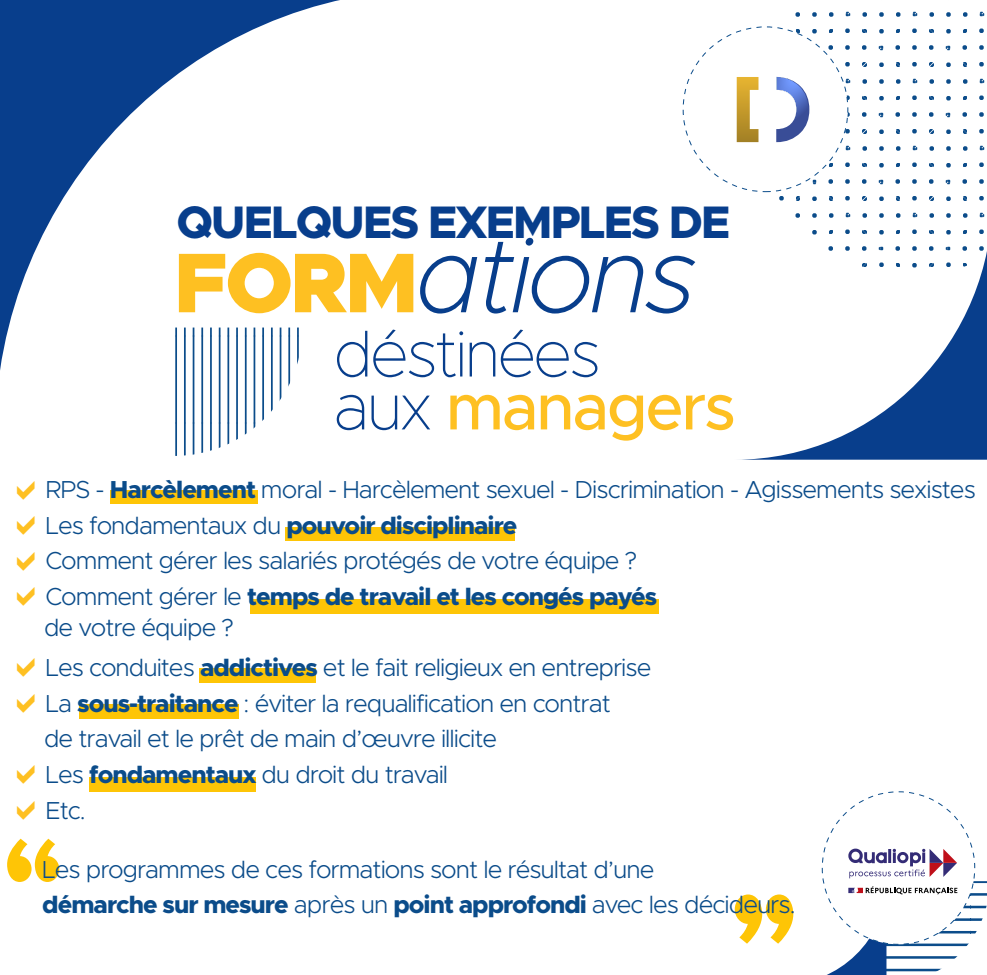
<style>
.page{position:relative;width:987px;height:975px;background:#fff}
.page>*{position:absolute;margin:0;border:0;box-sizing:border-box;transform-origin:0 0}
.t1{font:italic 200 106.75px "Metropolis";letter-spacing:-.04em;color:#083e8c}
.t2{font:100 65.27px/52.9px "Metropolis";letter-spacing:-.04em;color:#083e8c}
.t3{font:800 45.68px "Metropolis";letter-spacing:-.04em;color:#083e8c}
.t4{font:300 24.68px/35.5px "Metropolis";letter-spacing:-.04em;color:#0b4c8a}
.s1{font-weight:900;font-style:normal;font-size:84.88px;color:#fec022}
.s2{font-weight:500;color:#fec022}
.s3{font-weight:800}
</style>
<div class="page">
<div style="left:251px;top:599px;width:408px;height:14px;background:#fec506"></div>
<div style="left:110px;top:489px;width:148px;height:14px;background:#fec506"></div>
<div style="left:286px;top:527px;width:229px;height:14px;background:#fec506"></div>
<div style="left:200px;top:668px;width:116px;height:14px;background:#fec506"></div>
<div style="left:80px;top:704px;width:159px;height:15px;background:#fec506"></div>
<div style="left:89px;top:776px;width:167px;height:15px;background:#fec506"></div>
<svg style="left:752px;top:11px;width:233px;height:182px"></svg>
<svg style="left:175px;top:441px;width:55px;height:15px"></svg>
<svg style="left:754px;top:196px;width:233px;height:263px"></svg>
<svg style="left:0;top:0;width:340px;height:441px"></svg>
<div style="left:683px;top:27px;width:165px;height:165px;background:#fff;border-radius:50%"></div>
<svg style="left:776px;top:77px;width:33px;height:65px"></svg>
<svg style="left:737px;top:77px;width:21px;height:65px"></svg>
<svg style="left:7px;top:838px;width:52px;height:43px"></svg>
<svg style="left:735px;top:848px;width:252px;height:126px"></svg>
<h3 class="t3" style="left:176px;top:193px;width:555px">QUELQUES EXEMPLES DE</h3>
<h1 class="t1" style="left:174px;top:209px;width:524px"><span class="s1">FORM</span>ations</h1>
<h2 class="t2" style="left:333px;top:327px;width:404px">déstinées<br>aux <span class="s2">managers</span></h2>
<p class="t4" style="left:46px;top:472px;width:932px">RPS - <span class="s3">Harcèlement</span> moral - Harcèlement sexuel - Discrimination - Agissements sexistes Les fondamentaux du <span class="s3">pouvoir disciplinaire<br></span>Comment gérer les salariés protégés de votre équipe ?<br>Comment gérer le <span class="s3">temps de travail et les congés payés</span></p>
<p class="t4" style="left:44px;top:607px;width:609px;line-height:40.1px">de votre équipe ?<br>Les conduites <span class="s3">addictives</span> et le fait religieux en entreprise</p>
<p class="t4" style="left:44px;top:685px;width:568px">La <span class="s3">sous-traitance</span> : éviter la requalification en contrat de travail et le prêt de main d’œuvre illicite<br>Les <span class="s3">fondamentaux</span> du droit du travail<br>Etc.</p>
<p class="t4" style="left:42px;top:851px;width:755px">Les programmes de ces formations sont le résultat d’une<br><span class="s3">démarche sur mesure</span> après un <span class="s3">point approfondi</span> avec les décideurs.</p>
</div>
